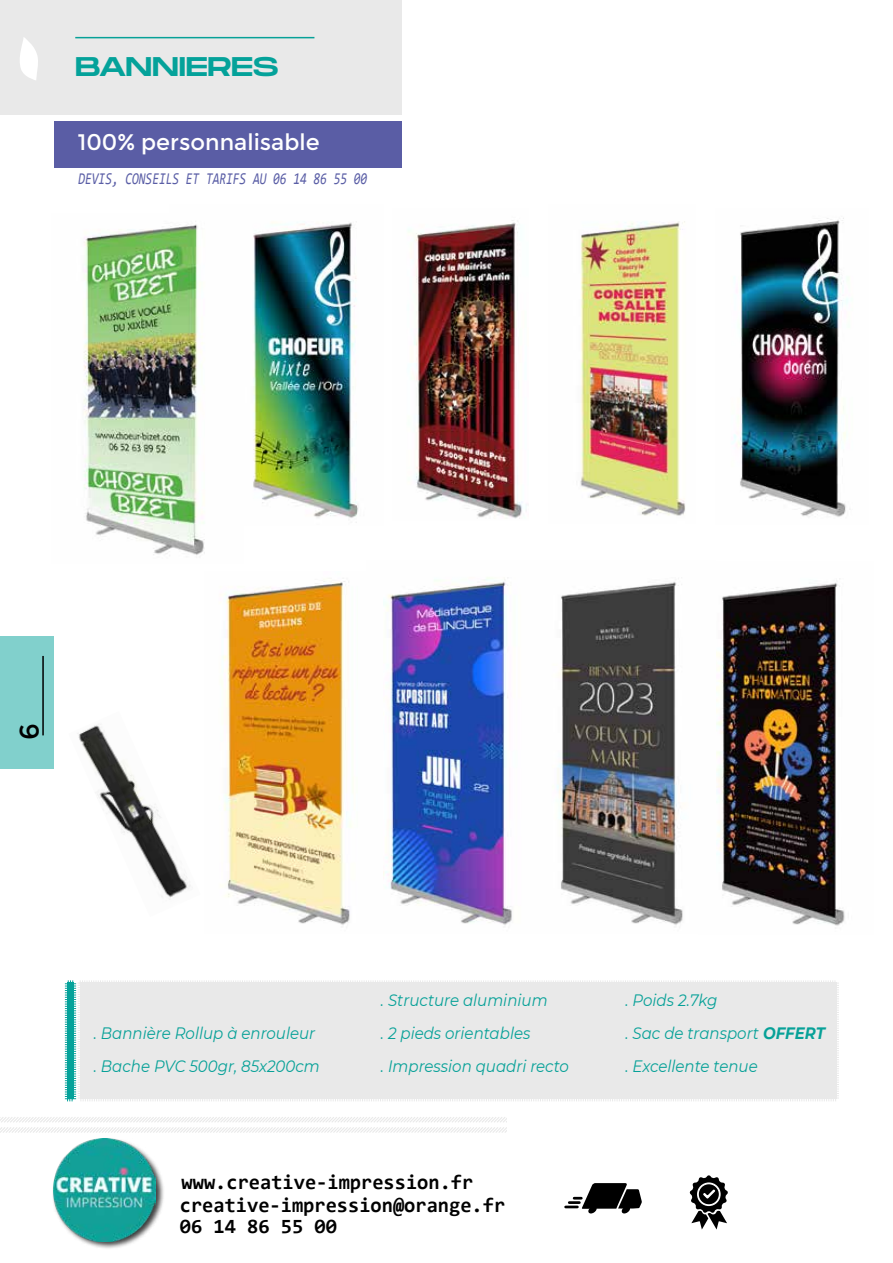
<style>
.page{position:relative;width:893px;height:1263px;background:#fff}
.page>*{position:absolute;margin:0;border:0;box-sizing:border-box;transform-origin:0 0}
.t1{font:27px "Monument Extended";letter-spacing:-.01em;color:#04a29a}
.t2{font:27px "Montserrat";color:#000}
.t3{font:22.5px "Montserrat";color:#fff}
.t4{font:700 20.4px/21.1px "Consolas";color:#000}
.t5{font:italic 16.5px/33px "Montserrat";color:#07a198;scale:.91 1}
.t6{font:italic 16.5px "Consolas";color:#5a5ea6;scale:.74 1}
.s1{font-weight:700}
</style>
<div class="page">
<div style="left:0;top:636px;width:54px;height:133px;background:#81d0cc"></div>
<div style="left:0;top:0;width:402px;height:115px;background:#e9e9e9"></div>
<hr style="left:75px;top:37px;width:239px;height:1px;background:#07a198">
<hr style="left:42px;top:656px;width:2px;height:79px;background:#000">
<div style="left:54px;top:121px;width:348px;height:47px;background:#5a5da5"></div>
<svg style="left:566px;top:1183px;width:76px;height:30px"></svg>
<svg style="left:690px;top:1175px;width:38px;height:54px"></svg>
<div style="left:52px;top:1137px;width:113px;height:112px;background:#000;opacity:.75"></div>
<img style="left:53px;top:1138px;width:103px;height:103px">
<svg style="left:0;top:1117px;width:507px;height:16px"></svg>
<img style="left:383px;top:577px;width:129px;height:348px">
<img style="left:716px;top:582px;width:129px;height:344px">
<img style="left:732px;top:218px;width:116px;height:299px">
<img style="left:580px;top:221px;width:106px;height:295px">
<img style="left:253px;top:222px;width:105px;height:301px">
<img style="left:408px;top:220px;width:119px;height:299px">
<img style="left:83px;top:224px;width:122px;height:331px">
<img style="left:557px;top:581px;width:126px;height:344px">
<img style="left:221px;top:581px;width:131px;height:344px">
<img style="left:77px;top:724px;width:114px;height:176px">
<div style="left:78px;top:980px;width:761px;height:121px;background:#e9e9e9"></div>
<svg style="left:20px;top:38px;width:18px;height:42px"></svg>
<svg style="left:65px;top:980px;width:11px;height:121px"></svg>
<h1 class="t1" style="left:75px;top:46px;width:205px">BANNIERES</h1>
<h2 class="t3" style="left:78px;top:129px;width:243px">100% personnalisable</h2>
<p class="t6" style="left:78px;top:167px;width:392px">DEVIS, CONSEILS ET TARIFS AU 06 14 86 55 00</p>
<h1 class="t2" style="left:14px;top:740px;width:18px;rotate:-90deg">6</h1>
<p class="t5" style="left:94px;top:1016px;width:250px">. Bannière Rollup à enrouleur . Bache PVC 500gr, 85x200cm</p>
<p class="t5" style="left:381px;top:983px;width:208px">. Structure aluminium<br>. 2 pieds orientables<br>. Impression quadri recto</p>
<p class="t5" style="left:625px;top:983px;width:221px">. Poids 2.7kg<br>. Sac de transport <span class="s1">OFFERT </span>. Excellente tenue</p>
<p class="t4" style="left:182px;top:1172px;width:293px">www.creative-impression.fr</p>
<p class="t4" style="left:180px;top:1194px;width:327px">creative-impression@orange.fr<br>06 14 86 55 00</p>
</div>
